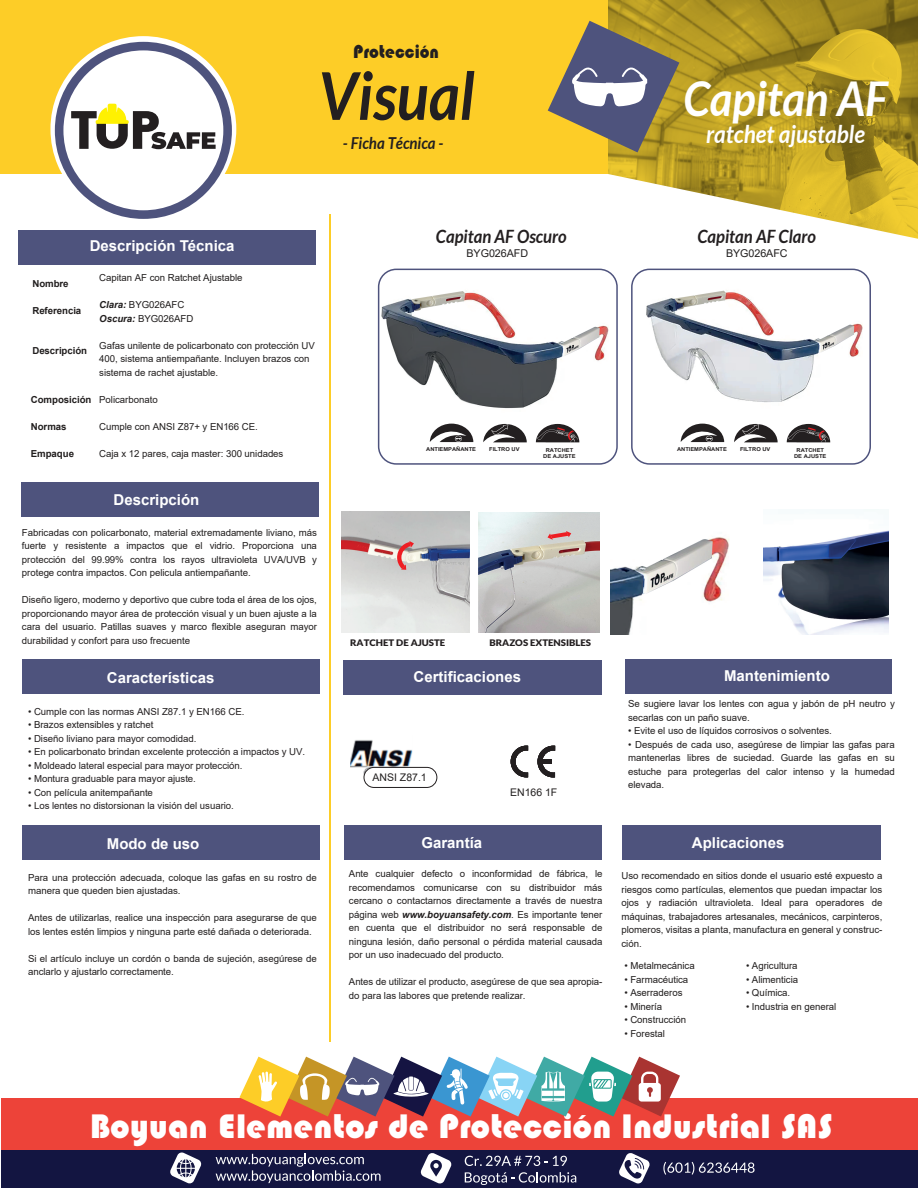
<style>
.page{position:relative;width:918px;height:1188px;background:#fff}
.page>*{position:absolute;margin:0;border:0;box-sizing:border-box;transform-origin:0 0}
.t1{font:italic 700 65.85px "Lato";color:#231f20;scale:.91 1}
.t2{font:italic 700 48px "Lato";color:#fff;scale:.91 1}
.t3{font:800 35.4px "Blippo";color:#fff}
.t4{font:italic 700 24.75px "Lato";color:#fff;scale:.91 1}
.t5{font:19.2px "Blippo";color:#231f20;scale:.91 1}
.t6{font:italic 700 18.3px "Lato";color:#231f20;scale:.91 1}
.t7{font:italic 700 16.5px "Lato";color:#231f20;scale:.91 1}
.t8{font:700 15px "Arial";color:#fff}
.t9{font:10.8px "Arial";letter-spacing:-.005em;color:#211e1e}
.t10{font:10.5px "Arial";color:#211e1e}
.t11{font:9.6px/13.5px "Arial";letter-spacing:-.005em;color:#211e1e}
.t12{font:9.6px "Arial";letter-spacing:-.005em;color:#231f20}
.t13{font:700 9.6px "Arial";letter-spacing:-.005em;color:#211e1e}
.t14{font:900 9px "Lato";color:#231f20;scale:1.07 1}
.t15{font:700 5.4px/6.4px "Arial";color:#231f20;text-align:center;scale:1.07 1}
.s1{font-weight:700;font-style:italic}
.s2{color:#211e1e}
</style>
<div class="page">
<img style="left:381px;top:291px;width:227px;height:118px">
<img style="left:610px;top:537px;width:119px;height:97px">
<img style="left:646px;top:290px;width:217px;height:134px">
<div style="left:378px;top:269px;width:240px;height:196px;border:2px solid #4e537d;border-radius:18px"></div>
<div style="left:631px;top:269px;width:240px;height:196px;border:2px solid #4e537d;border-radius:18px"></div>
<img style="left:608px;top:0;width:310px;height:238px">
<div style="left:1px;top:0;width:607px;height:173px;background:#fdcd27"></div>
<div style="left:1px;top:1150px;width:917px;height:38px;background:#131541"></div>
<svg style="left:465px;top:1156px;width:102px;height:10px"></svg>
<svg style="left:619px;top:1153px;width:31px;height:31px"></svg>
<svg style="left:170px;top:1152px;width:32px;height:32px"></svg>
<svg style="left:420px;top:1153px;width:32px;height:31px"></svg>
<svg style="left:465px;top:1172px;width:111px;height:13px"></svg>
<svg style="left:216px;top:1154px;width:165px;height:29px"></svg>
<svg style="left:663px;top:1162px;width:92px;height:13px"></svg>
<div style="left:1px;top:1098px;width:917px;height:52px;background:#ed4339"></div>
<svg style="left:239px;top:1057px;width:441px;height:60px"></svg>
<hr style="left:329px;top:214px;width:1px;height:827px;background:#fdcd27">
<div style="left:622px;top:826px;width:258px;height:34px;background:#4e537d"></div>
<div style="left:19px;top:230px;width:297px;height:34px;background:#4e537d"></div>
<div style="left:626px;top:660px;width:266px;height:34px;background:#4e537d"></div>
<div style="left:21px;top:482px;width:298px;height:34px;background:#4e537d"></div>
<div style="left:22px;top:660px;width:297px;height:34px;background:#4e537d"></div>
<div style="left:344px;top:826px;width:258px;height:34px;background:#4e537d"></div>
<div style="left:22px;top:826px;width:297px;height:34px;background:#4e537d"></div>
<svg style="left:548px;top:21px;width:131px;height:131px"></svg>
<div style="left:344px;top:660px;width:258px;height:34px;background:#4e537d"></div>
<img style="left:350px;top:740px;width:63px;height:42px">
<div style="left:364px;top:767px;width:73px;height:20px;background:#fff;border-radius:10px"></div>
<div style="left:364px;top:767px;width:73px;height:21px;border:1px solid #231f20;border-radius:10px"></div>
<svg style="left:537px;top:746px;width:18px;height:31px"></svg>
<svg style="left:511px;top:746px;width:17px;height:31px"></svg>
<img style="left:764px;top:509px;width:125px;height:125px">
<svg style="left:681px;top:424px;width:43px;height:18px"></svg>
<svg style="left:734px;top:424px;width:44px;height:18px"></svg>
<svg style="left:787px;top:424px;width:43px;height:18px"></svg>
<svg style="left:430px;top:424px;width:43px;height:18px"></svg>
<svg style="left:483px;top:424px;width:44px;height:18px"></svg>
<svg style="left:536px;top:424px;width:43px;height:18px"></svg>
<img style="left:479px;top:512px;width:121px;height:121px">
<img style="left:341px;top:512px;width:129px;height:121px">
<svg style="left:548px;top:531px;width:23px;height:9px"></svg>
<svg style="left:397px;top:541px;width:17px;height:29px"></svg>
<svg style="left:50px;top:36px;width:186px;height:183px"></svg>
<h3 class="t8" style="left:90px;top:236px;width:146px">Descripción Técnica</h3>
<h3 class="t5" style="left:353px;top:41px;width:96px">Protección</h3>
<h1 class="t1" style="left:318px;top:58px;width:173px">Visual</h1>
<h3 class="t7" style="left:343px;top:134px;width:112px">- Ficha Técnica -</h3>
<h2 class="t2" style="left:683px;top:71px;width:226px">Capitan AF</h2>
<h3 class="t4" style="left:706px;top:120px;width:176px">ratchet ajustable</h3>
<h3 class="t6" style="left:436px;top:226px;width:145px">Capitan AF Oscuro</h3>
<h3 class="t6" style="left:697px;top:226px;width:132px">Capitan AF Claro</h3>
<p class="t9" style="left:467px;top:246px;width:63px">BYG026AFD</p>
<p class="t9" style="left:726px;top:246px;width:63px">BYG026AFC</p>
<p class="t13" style="left:32px;top:277px;width:38px">Nombre</p>
<p class="t13" style="left:32px;top:304px;width:50px">Referencia</p>
<p class="t13" style="left:32px;top:344px;width:56px">Descripción</p>
<p class="t13" style="left:31px;top:392px;width:62px">Composición</p>
<p class="t13" style="left:31px;top:419px;width:37px">Normas</p>
<p class="t13" style="left:31px;top:446px;width:45px">Empaque</p>
<p class="t11" style="left:99px;top:271px;width:145px">Capitan AF con Ratchet Ajustable</p>
<p class="t11" style="left:99px;top:298px;width:96px"><span class="s1">Clara:</span> BYG026AFC<br><span class="s1">Oscura:</span> BYG026AFD</p>
<p class="t11" style="left:99px;top:339px;width:217px">Gafas unilente de policarbonato con protección UV<br>400, sistema antiempañante. Incluyen brazos con sistema de rachet ajustable.</p>
<p class="t11" style="left:99px;top:393px;width:60px">Policarbonato</p>
<p class="t11" style="left:99px;top:420px;width:160px">Cumple con ANSI Z87+ y EN166 CE.</p>
<p class="t11" style="left:99px;top:447px;width:186px">Caja x 12 pares, caja master: 300 unidades</p>
<h3 class="t8" style="left:114px;top:490px;width:87px">Descripción</h3>
<p class="t11" style="left:22px;top:526px;width:297px;text-align:justify">Fabricadas con policarbonato, material extremadamente liviano, más fuerte y resistente a impactos que el vidrio. Proporciona una protección del 99.99% contra los rayos ultravioleta UVA/UVB y protege contra impactos. Con pelicula antiempañante.</p>
<p class="t11" style="left:22px;top:593px;width:297px;text-align:justify">Diseño ligero, moderno y deportivo que cubre toda el área de los ojos, proporcionando mayor área de protección visual y un buen ajuste a la cara del usuario. Patillas suaves y marco flexible aseguran mayor durabilidad y confort para uso frecuente</p>
<h3 class="t8" style="left:107px;top:667px;width:109px">Características</h3>
<p class="t15" style="left:426px;top:446px;width:48px">ANTIEMPAÑANTE</p>
<p class="t15" style="left:489px;top:446px;width:30px">FILTRO UV</p>
<p class="t15" style="left:543px;top:447px;width:32px">RATCHET<br>DE AJUSTE</p>
<p class="t14" style="left:350px;top:637px;width:90px">RATCHET DE AJUSTE</p>
<p class="t14" style="left:490px;top:637px;width:96px">BRAZOS EXTENSIBLES</p>
<h3 class="t8" style="left:414px;top:667px;width:109px">Certificaciones</h3>
<p class="t15" style="left:677px;top:446px;width:48px">ANTIEMPAÑANTE</p>
<p class="t15" style="left:740px;top:446px;width:30px">FILTRO UV</p>
<p class="t15" style="left:794px;top:447px;width:32px">RATCHET<br>DE AJUSTE</p>
<h3 class="t8" style="left:724px;top:665px;width:107px">Mantenimiento</h3>
<p class="t11" style="left:628px;top:697px;width:268px">Se sugiere lavar los lentes con agua y jabón de pH neutro y secarlas con un paño suave.</p>
<p class="t11" style="left:628px;top:724px;width:205px">• Evite el uso de líquidos corrosivos o solventes.</p>
<p class="t11" style="left:628px;top:738px;width:268px;text-align:justify">• Después de cada uso, asegúrese de limpiar las gafas para mantenerlas libres de suciedad. Guarde las gafas en su estuche para protegerlas del calor intenso y la humedad elevada.</p>
<p class="t12" style="left:28px;top:705px;width:218px"><span class="s2">•</span> Cumple con las normas ANSI Z87.1 y EN166 CE.</p>
<p class="t11" style="left:28px;top:718px;width:127px">• Brazos extensibles y ratchet</p>
<p class="t12" style="left:28px;top:732px;width:170px"><span class="s2">•</span> Diseño liviano para mayor comodidad.</p>
<p class="t12" style="left:28px;top:745px;width:279px"><span class="s2">•</span> En policarbonato brindan excelente protección a impactos y UV.</p>
<p class="t12" style="left:28px;top:759px;width:216px"><span class="s2">•</span> Moldeado lateral especial para mayor protección.</p>
<p class="t12" style="left:28px;top:772px;width:169px"><span class="s2">•</span> Montura graduable para mayor ajuste.</p>
<p class="t11" style="left:28px;top:785px;width:126px">• Con película anitempañante</p>
<p class="t12" style="left:28px;top:799px;width:207px"><span class="s2">•</span> Los lentes no distorsionan la visión del usuario.</p>
<h3 class="t8" style="left:107px;top:833px;width:94px">Modo de uso</h3>
<p class="t11" style="left:28px;top:871px;width:290px">Para una protección adecuada, coloque las gafas en su rostro de manera que queden bien ajustadas.</p>
<p class="t11" style="left:28px;top:911px;width:290px">Antes de utilizarlas, realice una inspección para asegurarse de que los lentes estén limpios y ninguna parte esté dañada o deteriorada.</p>
<p class="t11" style="left:28px;top:952px;width:290px">Si el artículo incluye un cordón o banda de sujeción, asegúrese de anclarlo y ajustarlo correctamente.</p>
<p class="t11" style="left:624px;top:959px;width:72px">• Metalmecánica</p>
<p class="t11" style="left:624px;top:972px;width:65px">• Farmacéutica</p>
<p class="t11" style="left:624px;top:986px;width:60px">• Aserraderos</p>
<p class="t11" style="left:624px;top:999px;width:39px">• Minería</p>
<p class="t11" style="left:624px;top:1013px;width:63px">• Construcción</p>
<p class="t11" style="left:624px;top:1026px;width:42px">• Forestal</p>
<p class="t10" style="left:373px;top:770px;width:56px">ANSI Z87.1</p>
<p class="t10" style="left:510px;top:785px;width:49px">EN166 1F</p>
<h3 class="t8" style="left:421px;top:832px;width:62px">Garantía</h3>
<h3 class="t8" style="left:692px;top:832px;width:94px">Aplicaciones</h3>
<p class="t11" style="left:349px;top:867px;width:255px;text-align:justify">Ante cualquier defecto o inconformidad de fábrica, le recomendamos comunicarse con su distribuidor más cercano o contactarnos directamente a través de nuestra página web <span class="s1">www.boyuansafety.com</span>. Es importante tener en cuenta que el distribuidor no será responsable de ninguna lesión, daño personal o pérdida material causada por un uso inadecuado del producto.</p>
<p class="t11" style="left:349px;top:975px;width:255px">Antes de utilizar el producto, asegúrese de que sea apropia&shy;do para las labores que pretende realizar.</p>
<p class="t11" style="left:622px;top:869px;width:262px;text-align:justify">Uso recomendado en sitios donde el usuario esté expuesto a riesgos como partículas, elementos que puedan impactar los ojos y radiación ultravioleta. Ideal para operadores de máquinas, trabajadores artesanales, mecánicos, carpinteros, plomeros, visitas a planta, manufactura en general y construc&shy;ción.</p>
<p class="t11" style="left:746px;top:959px;width:53px">• Agricultura</p>
<p class="t11" style="left:746px;top:972px;width:54px">• Alimenticia</p>
<p class="t11" style="left:746px;top:986px;width:46px">• Química.</p>
<p class="t11" style="left:746px;top:999px;width:92px">• Industria en general</p>
<h3 class="t3" style="left:90px;top:1106px;width:745px">Boyuan Elementos de Protección Industrial SAS</h3>
</div>
